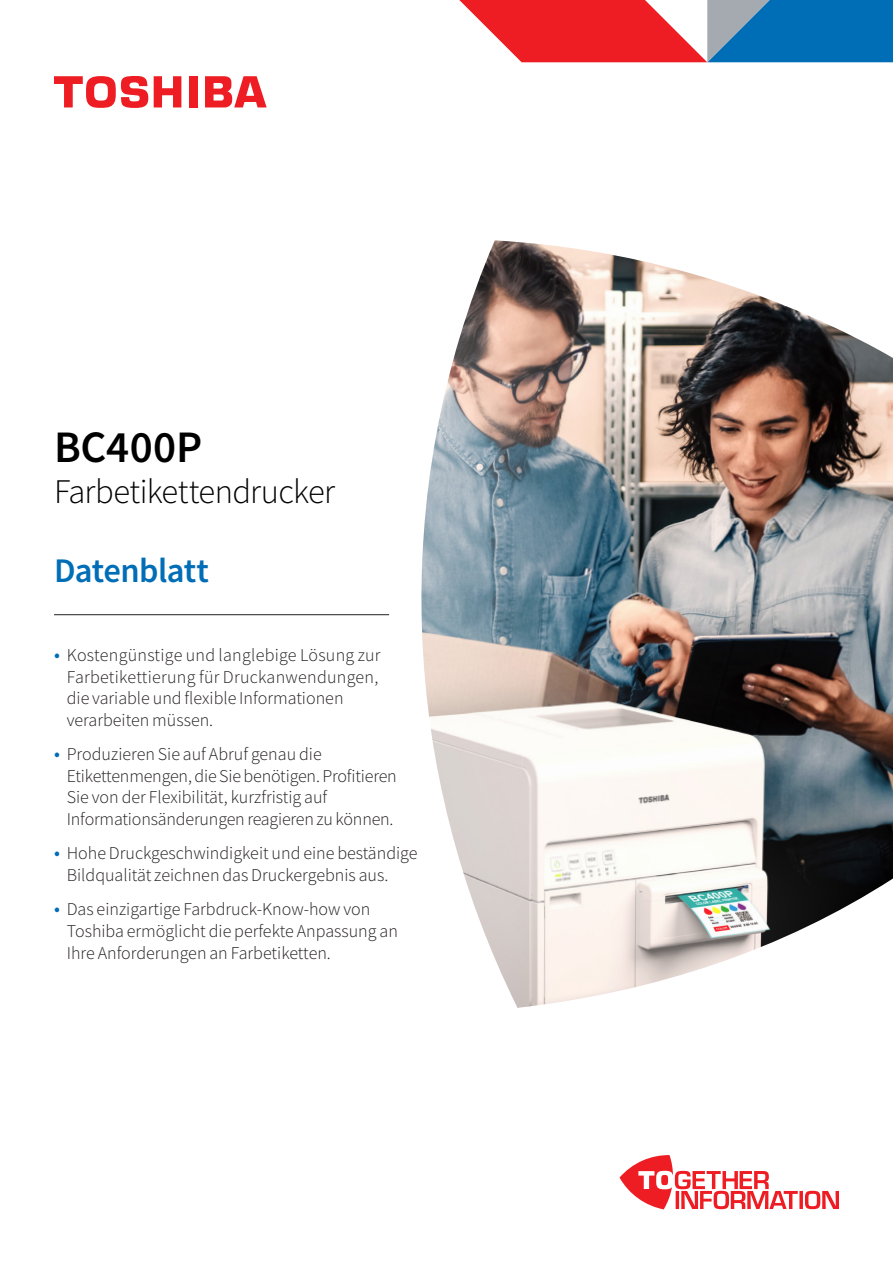
<style>
.page{position:relative;width:893px;height:1263px;background:#fff}
.page>*{position:absolute;margin:0;border:0;box-sizing:border-box;transform-origin:0 0}
.Product_Name_Cover_P{font:500 45px "Toshiba Sans";color:#000001}
.Product_Name_Cover_P-2{font:300 34.5px "Toshiba Sans";letter-spacing:-.02em;color:#000001}
.Headline_Cover_Page{font:500 34.5px "Toshiba Sans";letter-spacing:-.02em;color:#006db7}
.t1{font:300 18px/21.6px "Toshiba Sans";color:#231f20}
.s1{font-weight:400;font-size:19.5px;color:#006db7}
</style>
<div class="page">
<svg style="left:154px;top:76px;width:27px;height:31px"></svg>
<div style="left:189px;top:76px;width:9px;height:31px;background:#ee1d23"></div>
<svg style="left:54px;top:76px;width:94px;height:32px"></svg>
<svg style="left:205px;top:76px;width:62px;height:31px"></svg>
<svg style="left:459px;top:0;width:434px;height:62px;background:#966481"></svg>
<svg style="left:620px;top:1155px;width:219px;height:54px"></svg>
<img style="left:387px;top:240px;width:506px;height:768px">
<hr style="left:54px;top:614px;width:335px;height:1px;background:#231f20">
<p class="Product_Name_Cover_P" style="left:54px;top:418px;width:150px">BC400P</p>
<p class="Product_Name_Cover_P-2" style="left:54px;top:470px;width:283px">Farbetikettendrucker</p>
<p class="Headline_Cover_Page" style="left:54px;top:548px;width:156px">Datenblatt</p>
<p class="t1" style="left:67px;top:644px;width:315px;text-indent:-13px"><span class="s1">•</span> Kostengünstige und langlebige Lösung zur Farbetikettierung für Druckanwendungen, die variable und flexible Informationen verarbeiten müssen.</p>
<p class="t1" style="left:67px;top:743px;width:332px;text-indent:-13px"><span class="s1">•</span> Produzieren Sie auf Abruf genau die Etikettenmengen, die Sie benötigen. Profitieren Sie von der Flexibilität, kurzfristig auf Informationsänderungen reagieren zu können.</p>
<p class="t1" style="left:67px;top:843px;width:352px;text-indent:-13px"><span class="s1">•</span> Hohe Druckgeschwindigkeit und eine beständige<br>Bildqualität zeichnen das Druckergebnis aus.</p>
<p class="t1" style="left:67px;top:899px;width:333px;text-indent:-13px"><span class="s1">•</span> Das einzigartige Farbdruck-Know-how von<br>Toshiba ermöglicht die perfekte Anpassung an<br>Ihre Anforderungen an Farbetiketten.</p>
</div>
